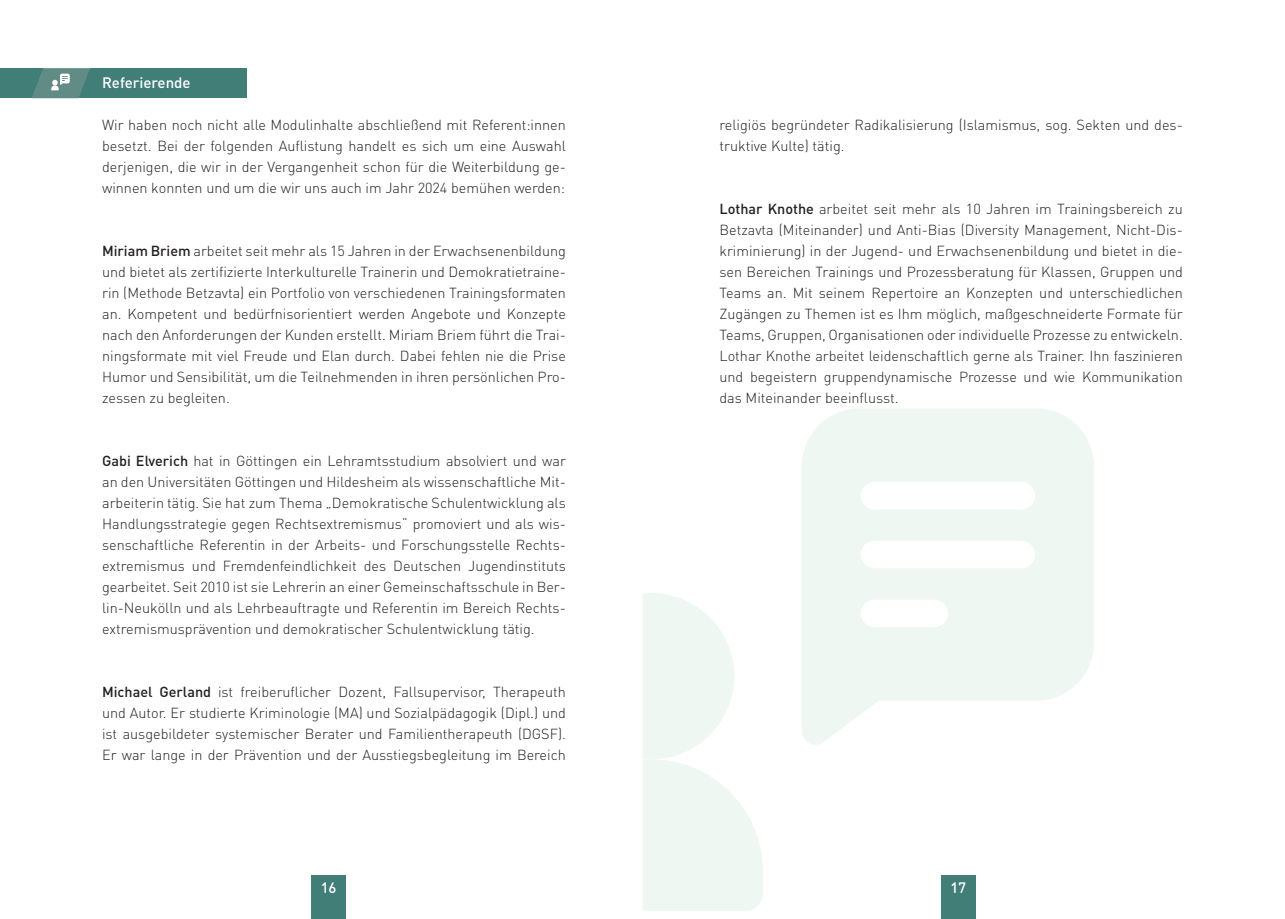
<style>
.page{position:relative;width:1285px;height:919px;background:#fff}
.page>*{position:absolute;margin:0;border:0;box-sizing:border-box;transform-origin:0 0}
.t1{font:500 15px "DIN Pro";color:#fff}
.t2{font:500 15px "DIN Round Pro";color:#fff}
.t3{font:300 14.4px/21px "DIN Pro";color:#231f20;text-align:justify}
.s1{font-weight:500}
</style>
<div class="page">
<svg style="left:802px;top:409px;width:291px;height:335px;fill:#eff7f3"></svg>
<svg style="left:643px;top:593px;width:119px;height:317px"></svg>
<div style="left:0;top:68px;width:247px;height:30px;background:#427e78"></div>
<div style="left:311px;top:875px;width:34px;height:43px;background:#427e78"></div>
<div style="left:941px;top:875px;width:34px;height:43px;background:#427e78"></div>
<svg style="left:31px;top:68px;width:59px;height:31px"></svg>
<p class="t1" style="left:102px;top:72px;width:90px">Referierende</p>
<p class="t3" style="left:102px;top:114px;width:465px">Wir haben noch nicht alle Modulinhalte abschließend mit Referent:innen besetzt. Bei der folgenden Auflistung handelt es sich um eine Auswahl derjenigen, die wir in der Vergangenheit schon für die Weiterbildung ge&shy;winnen konnten und um die wir uns auch im Jahr 2024 bemühen werden:</p>
<p class="t3" style="left:102px;top:240px;width:465px"><span class="s1">Miriam Briem</span> arbeitet seit mehr als 15 Jahren in der Erwachsenenbildung und bietet als zertifizierte Interkulturelle Trainerin und Demokratietraine&shy;rin (Methode Betzavta) ein Portfolio von verschiedenen Trainingsformaten an. Kompetent und bedürfnisorientiert werden Angebote und Konzepte nach den Anforderungen der Kunden erstellt. Miriam Briem führt die Trai&shy;ningsformate mit viel Freude und Elan durch. Dabei fehlen nie die Prise Humor und Sensibilität, um die Teilnehmenden in ihren persönlichen Pro&shy;zessen zu begleiten.</p>
<p class="t3" style="left:102px;top:450px;width:465px"><span class="s1">Gabi Elverich</span> hat in Göttingen ein Lehramtsstudium absolviert und war an den Universitäten Göttingen und Hildesheim als wissenschaftliche Mit&shy;arbeiterin tätig. Sie hat zum Thema „Demokratische Schulentwicklung als Handlungsstrategie gegen Rechtsextremismus“ promoviert und als wis&shy;senschaftliche Referentin in der Arbeits- und Forschungsstelle Rechts&shy;extremismus und Fremdenfeindlichkeit des Deutschen Jugendinstituts gearbeitet. Seit 2010 ist sie Lehrerin an einer Gemeinschaftsschule in Ber&shy;lin-Neukölln und als Lehrbeauftragte und Referentin im Bereich Rechts&shy;extremismusprävention und demokratischer Schulentwicklung tätig.</p>
<p class="t3" style="left:102px;top:681px;width:465px"><span class="s1">Michael Gerland</span> ist freiberuflicher Dozent, Fallsupervisor, Therapeuth und Autor. Er studierte Kriminologie (MA) und Sozialpädagogik (Dipl.) und ist ausgebildeter systemischer Berater und Familientherapeuth (DGSF).<br>Er war lange in der Prävention und der Ausstiegsbegleitung im Bereich</p>
<p class="t3" style="left:719px;top:114px;width:465px">religiös begründeter Radikalisierung (Islamismus, sog. Sekten und des&shy;truktive Kulte) tätig.</p>
<p class="t3" style="left:719px;top:198px;width:465px"><span class="s1">Lothar Knothe</span> arbeitet seit mehr als 10 Jahren im Trainingsbereich zu Betzavta (Miteinander) und Anti-Bias (Diversity Management, Nicht-Dis&shy;kriminierung) in der Jugend- und Erwachsenenbildung und bietet in die&shy;sen Bereichen Trainings und Prozessberatung für Klassen, Gruppen und Teams an. Mit seinem Repertoire an Konzepten und unterschiedlichen Zugängen zu Themen ist es Ihm möglich, maßgeschneiderte Formate für Teams, Gruppen, Organisationen oder individuelle Prozesse zu entwickeln.<br>Lothar Knothe arbeitet leidenschaftlich gerne als Trainer. Ihn faszinieren und begeistern gruppendynamische Prozesse und wie Kommunikation das Miteinander beeinflusst.</p>
<p class="t2" style="left:321px;top:877px;width:17px">16</p>
<p class="t2" style="left:950px;top:877px;width:17px">17</p>
</div>
